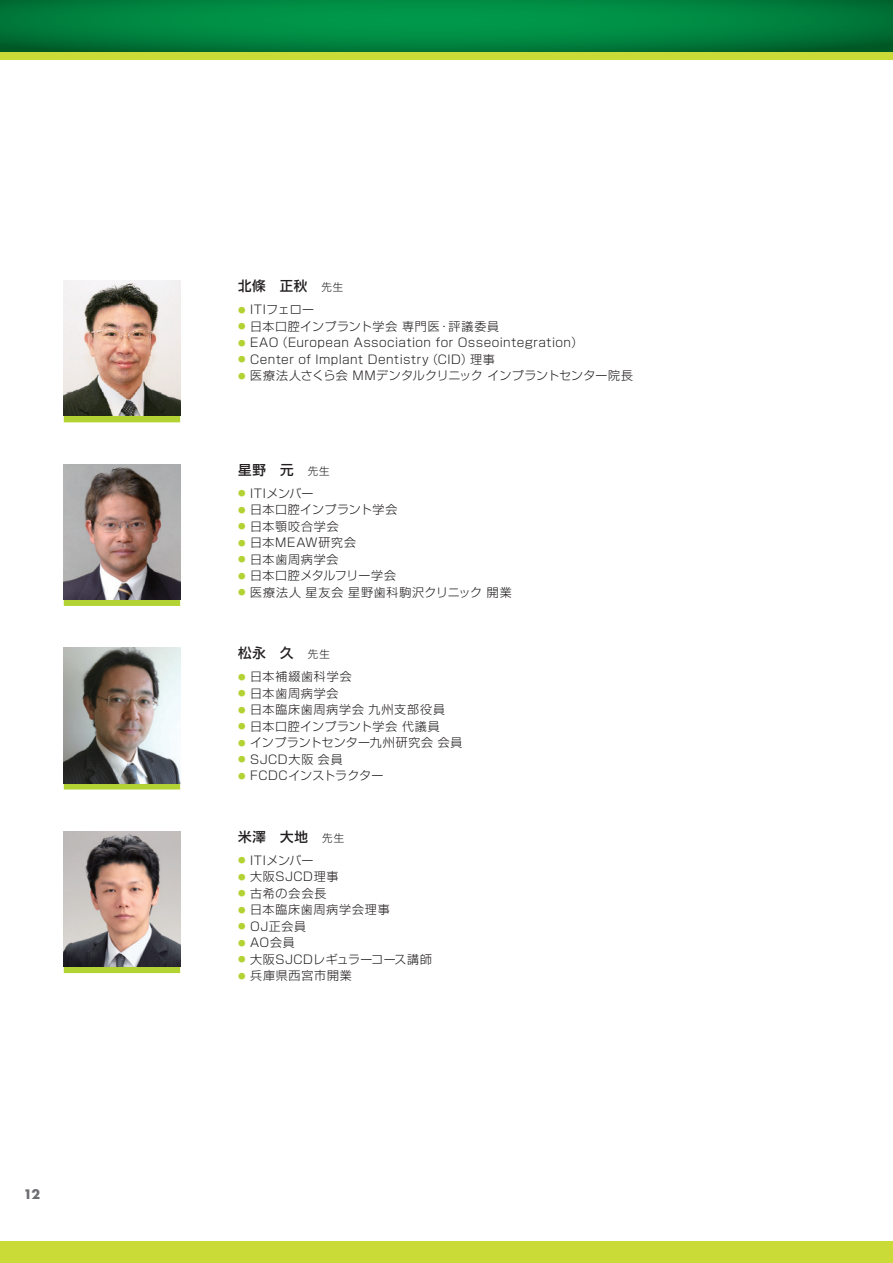
<style>
.page{position:relative;width:893px;height:1263px;background:#fff}
.page>*{position:absolute;margin:0;border:0;box-sizing:border-box;transform-origin:0 0}
.t1{font:500 13.5px "Shin Go Pro";letter-spacing:.065em;color:#231f20}
.t2{font:700 12.75px "Futura LT";color:#6c6d70}
.t3{font:300 12px "Shin Go Pro";letter-spacing:.045em;color:#231f20}
.t4{font:300 12px "Shin Go Pro";letter-spacing:.065em;color:#231f20}
.t5{font:300 12px "Shin Go Pro";letter-spacing:.07em;color:#231f20}
.t6{font:300 12px "Shin Go Pro";letter-spacing:.01em;color:#231f20}
.t7{font:300 12px "Shin Go Pro";letter-spacing:.02em;color:#231f20}
.t8{font:300 12px "Shin Go Pro";letter-spacing:.005em;color:#231f20}
.t9{font:300 12px "Shin Go Pro";letter-spacing:.015em;color:#231f20}
.t10{font:300 12px "Shin Go Pro";letter-spacing:.075em;color:#231f20}
.s1{font-weight:300;font-size:10.5px}
.s2{font-size:7.5px;color:#b3d234}
</style>
<div class="page">
<div style="left:0;top:0;width:893px;height:60px;background:#cadb37"></div>
<div style="left:0;top:1242px;width:893px;height:21px;background:#cadb37"></div>
<svg style="left:0;top:0;width:892px;height:51px;background:#00823e"></svg>
<div style="left:64px;top:416px;width:116px;height:6px;background:#b3d234"></div>
<img style="left:64px;top:281px;width:116px;height:135px">
<div style="left:64px;top:599px;width:116px;height:7px;background:#b3d234"></div>
<img style="left:64px;top:464px;width:116px;height:135px">
<div style="left:64px;top:783px;width:116px;height:6px;background:#b3d234"></div>
<img style="left:64px;top:648px;width:116px;height:135px">
<div style="left:64px;top:967px;width:116px;height:6px;background:#b3d234"></div>
<img style="left:64px;top:831px;width:116px;height:136px">
<p class="t2" style="left:24px;top:1186px;width:18px">12</p>
<p class="t1" style="left:238px;top:275px;width:107px">北條　正秋 <span class="s1">先生</span></p>
<p class="t3" style="left:238px;top:300px;width:78px"><span class="s2">●</span> ITIフェロー</p>
<p class="t3" style="left:238px;top:316px;width:263px"><span class="s2">●</span> 日本口腔インプラント学会 専門医・評議委員</p>
<p class="t3" style="left:238px;top:333px;width:346px"><span class="s2">●</span> EAO（European Association for Osseointegration）</p>
<p class="t3" style="left:238px;top:349px;width:258px"><span class="s2">●</span> Center of Implant Dentistry（CID）理事</p>
<p class="t6" style="left:238px;top:366px;width:397px"><span class="s2">●</span> 医療法人さくら会 MMデンタルクリニック インプラントセンター院長</p>
<p class="t1" style="left:238px;top:459px;width:93px">星野　元 <span class="s1">先生</span></p>
<p class="t8" style="left:238px;top:483px;width:77px"><span class="s2">●</span> ITIメンバー</p>
<p class="t3" style="left:238px;top:500px;width:161px"><span class="s2">●</span> 日本口腔インプラント学会</p>
<p class="t5" style="left:238px;top:516px;width:102px"><span class="s2">●</span> 日本顎咬合学会</p>
<p class="t3" style="left:238px;top:533px;width:119px"><span class="s2">●</span> 日本MEAW研究会</p>
<p class="t4" style="left:238px;top:549px;width:102px"><span class="s2">●</span> 日本歯周病学会</p>
<p class="t3" style="left:238px;top:566px;width:159px"><span class="s2">●</span> 日本口腔メタルフリー学会</p>
<p class="t4" style="left:238px;top:582px;width:275px"><span class="s2">●</span> 医療法人 星友会 星野歯科駒沢クリニック 開業</p>
<p class="t1" style="left:238px;top:642px;width:93px">松永　久 <span class="s1">先生</span></p>
<p class="t10" style="left:238px;top:667px;width:115px"><span class="s2">●</span> 日本補綴歯科学会</p>
<p class="t4" style="left:238px;top:683px;width:102px"><span class="s2">●</span> 日本歯周病学会</p>
<p class="t5" style="left:238px;top:700px;width:208px"><span class="s2">●</span> 日本臨床歯周病学会 九州支部役員</p>
<p class="t3" style="left:238px;top:716px;width:203px"><span class="s2">●</span> 日本口腔インプラント学会 代議員</p>
<p class="t7" style="left:238px;top:733px;width:226px"><span class="s2">●</span> インプラントセンター九州研究会 会員</p>
<p class="t4" style="left:238px;top:749px;width:106px"><span class="s2">●</span> SJCD大阪 会員</p>
<p class="t9" style="left:238px;top:766px;width:147px"><span class="s2">●</span> FCDCインストラクター</p>
<p class="t1" style="left:238px;top:826px;width:108px">米澤　大地 <span class="s1">先生</span></p>
<p class="t8" style="left:238px;top:850px;width:77px"><span class="s2">●</span> ITIメンバー</p>
<p class="t3" style="left:238px;top:867px;width:102px"><span class="s2">●</span> 大阪SJCD理事</p>
<p class="t3" style="left:238px;top:883px;width:90px"><span class="s2">●</span> 古希の会会長</p>
<p class="t5" style="left:238px;top:900px;width:153px"><span class="s2">●</span> 日本臨床歯周病学会理事</p>
<p class="t3" style="left:238px;top:916px;width:70px"><span class="s2">●</span> OJ正会員</p>
<p class="t3" style="left:238px;top:933px;width:58px"><span class="s2">●</span> AO会員</p>
<p class="t3" style="left:238px;top:949px;width:195px"><span class="s2">●</span> 大阪SJCDレギュラーコース講師</p>
<p class="t5" style="left:238px;top:966px;width:115px"><span class="s2">●</span> 兵庫県西宮市開業</p>
</div>
